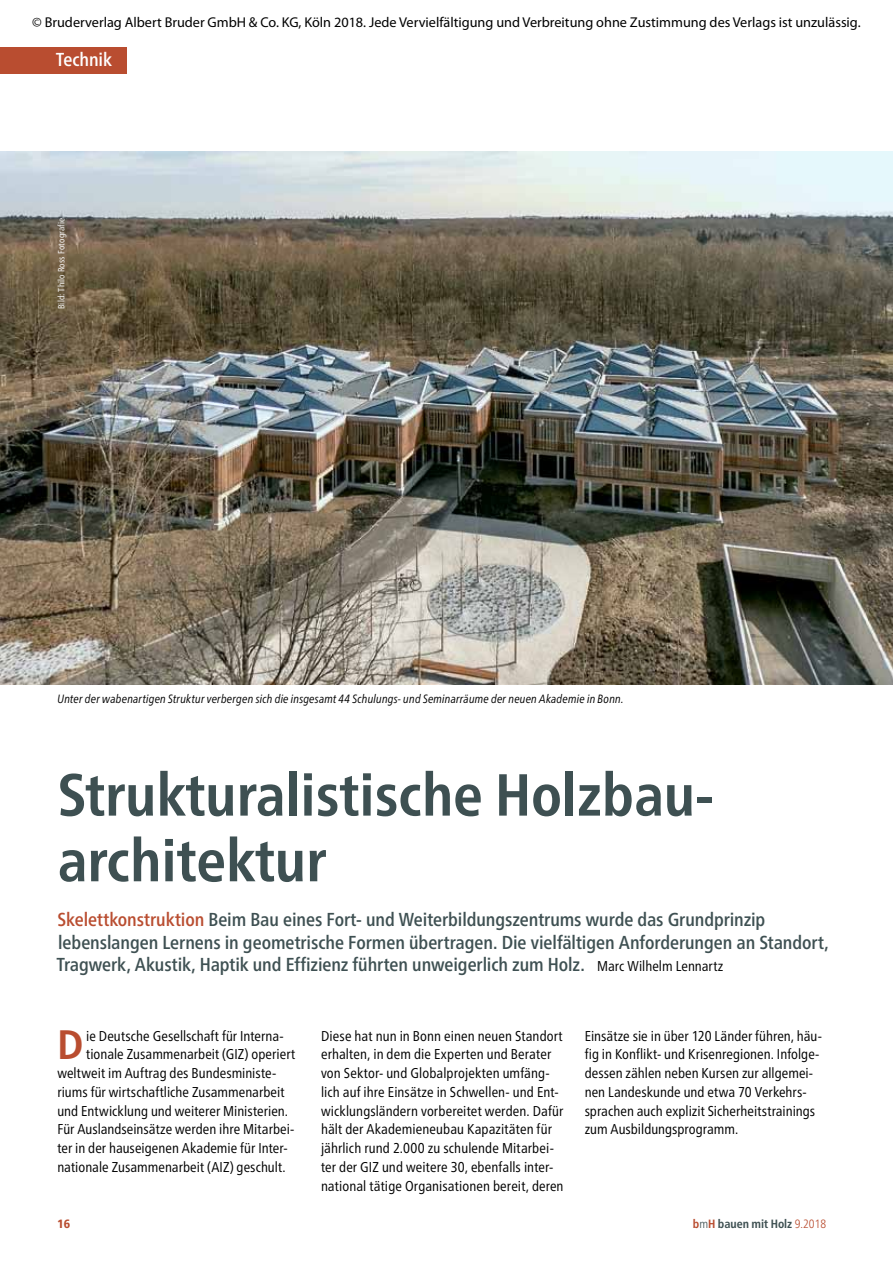
<style>
.page{position:relative;width:893px;height:1263px;background:#fff}
.page>*{position:absolute;margin:0;border:0;box-sizing:border-box;transform-origin:0 0}
.t1{font:700 condensed 59.25px/65.7px "Frutiger Neue LT Pro";color:#3e5052}
.t2{font:700 condensed 41.1px "Frutiger Neue LT Pro";color:#b94d30}
.t3{font:500 condensed 18.75px/22.5px "Frutiger Neue LT Pro";letter-spacing:-.005em;color:#3e5052}
.t4{font:500 condensed 18.75px "Frutiger Neue LT Pro";letter-spacing:-.01em;color:#fff}
.t5{font:condensed 14.25px/18.8px "Frutiger Neue LT Pro";letter-spacing:.005em;color:#000}
.t6{font:14.25px "Myriad Pro";color:#000}
.t7{font:italic condensed 12px "Frutiger Neue LT Pro";letter-spacing:.015em;color:#000}
.t8{font:700 condensed 12px "Frutiger Neue LT Pro";color:#3e5052}
.t9{font:800 condensed 12px "Frutiger Neue LT Pro";color:#b94d30}
.t10{font:condensed 9px "Frutiger Neue LT Pro";letter-spacing:.02em;color:#fff}
.s1{color:#b94d30}
.s2{font-weight:400;font-size:14.25px;color:#000}
.s3{font-weight:300}
.s4{font-weight:300;color:#b94d30}
</style>
<div class="page">
<div style="left:0;top:47px;width:126px;height:26px;background:#b94d30"></div>
<img style="left:0;top:152px;width:893px;height:532px">
<p class="t6" style="left:32px;top:13px;width:830px">© Bruderverlag Albert Bruder GmbH &amp; Co. KG, Köln 2018. Jede Vervielfältigung und Verbreitung ohne Zustimmung des Verlags ist unzulässig.</p>
<h3 class="t4" style="left:56px;top:48px;width:57px">Technik</h3>
<p class="t10" style="left:56px;top:309px;width:93px;rotate:-90deg">Bild: Thilo Ross Fotografie</p>
<p class="t7" style="left:57px;top:692px;width:568px">Unter der wabenartigen Struktur verbergen sich die insgesamt 44 Schulungs- und Seminarräume der neuen Akademie in Bonn.</p>
<h1 class="t1" style="left:57px;top:762px;width:658px">Strukturalistische Holzbau&shy;architektur</h1>
<p class="t3" style="left:56px;top:908px;width:774px"><span class="s1">Skelettkonstruktion</span> Beim Bau eines Fort- und Weiterbildungszentrums wurde das Grundprinzip lebenslangen Lernens in geometrische Formen übertragen. Die vielfältigen Anforderungen an Standort,<br>Tragwerk, Akustik, Haptik und Effizienz führten unweigerlich zum Holz. <span class="s2">Marc Wilhelm Lennartz</span></p>
<h2 class="t2" style="left:57px;top:1021px;width:28px">D</h2>
<p class="t5" style="left:86px;top:1026px;width:199px">ie Deutsche Gesellschaft für Interna-</p>
<p class="t5" style="left:86px;top:1045px;width:211px">tionale Zusammenarbeit (GIZ) operiert</p>
<p class="t5" style="left:57px;top:1064px;width:220px">weltweit im Auftrag des Bundesministe-</p>
<p class="t5" style="left:57px;top:1082px;width:229px">riums für wirtschaftliche Zusammenarbeit</p>
<p class="t5" style="left:57px;top:1101px;width:232px">und Entwicklung und weiterer Ministerien.</p>
<p class="t5" style="left:57px;top:1120px;width:239px">Für Auslandseinsätze werden ihre Mitarbei-</p>
<p class="t5" style="left:57px;top:1139px;width:232px">ter in der hauseigenen Akademie für Inter-</p>
<p class="t5" style="left:57px;top:1157px;width:230px">nationale Zusammenarbeit (AIZ) geschult.</p>
<p class="t5" style="left:321px;top:1026px;width:244px">Diese hat nun in Bonn einen neuen Standort erhalten, in dem die Experten und Berater von Sektor- und Globalprojekten umfäng&shy;lich auf ihre Einsätze in Schwellen- und Ent&shy;wicklungsländern vorbereitet werden. Dafür hält der Akademieneubau Kapazitäten für jährlich rund 2.000 zu schulende Mitarbei&shy;ter der GIZ und weitere 30, ebenfalls inter&shy;national tätige Organisationen bereit, deren</p>
<p class="t5" style="left:585px;top:1026px;width:239px">Einsätze sie in über 120 Länder führen, häu&shy;fig in Konflikt- und Krisenregionen. Infolge&shy;dessen zählen neben Kursen zur allgemei&shy;nen Landeskunde und etwa 70 Verkehrs&shy;sprachen auch explizit Sicherheitstrainings zum Ausbildungsprogramm.</p>
<p class="t9" style="left:57px;top:1217px;width:14px">16</p>
<p class="t8" style="left:693px;top:1217px;width:135px"><span class="s1">b</span><span class="s3">m</span><span class="s1">H</span> bauen mit Holz <span class="s4">9.2018</span></p>
</div>
